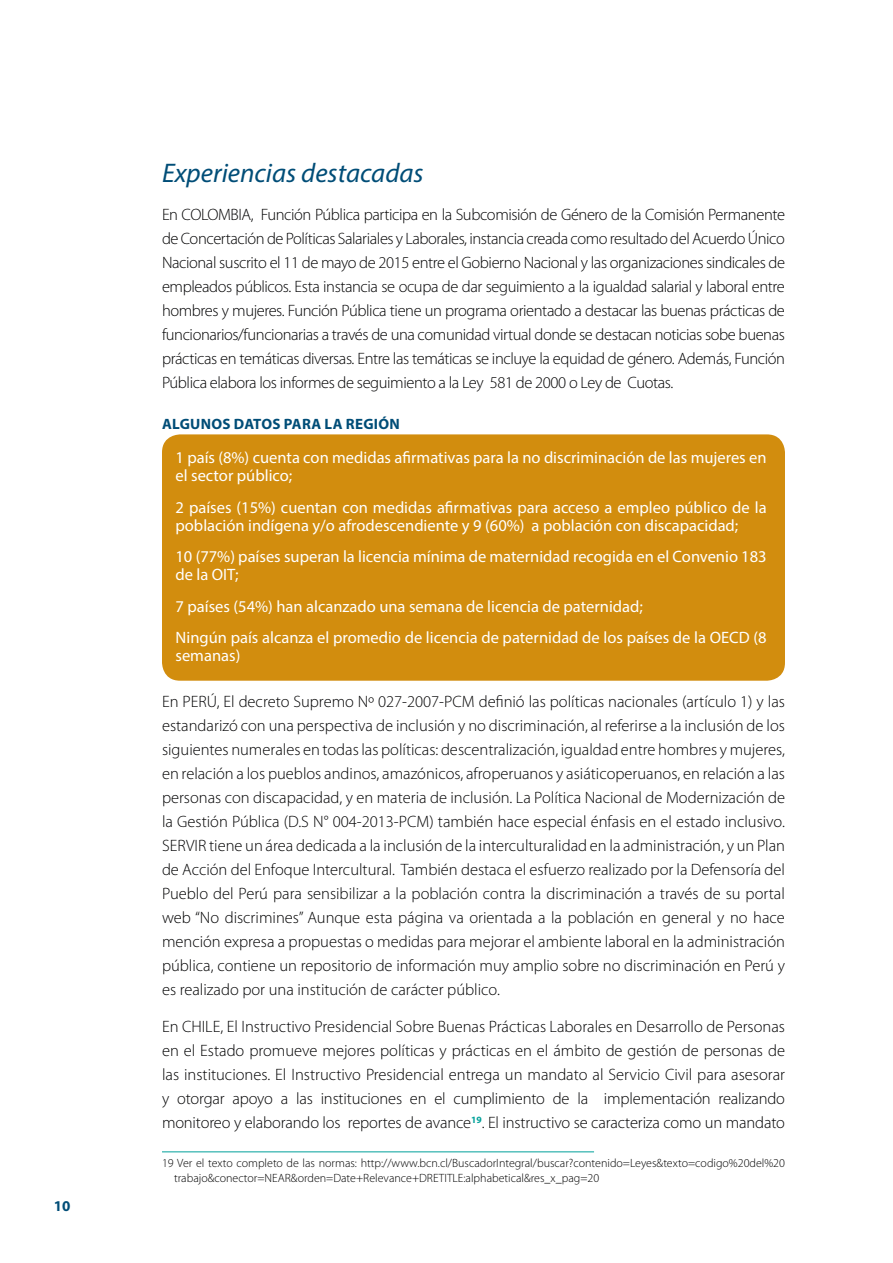
<style>
.page{position:relative;width:893px;height:1263px;background:#fff}
.page>*{position:absolute;margin:0;border:0;box-sizing:border-box;transform-origin:0 0}
.t1{font:italic 27px "Myriad Pro";color:#004d77}
.t2{font:300 16.5px/24px "Myriad Pro";letter-spacing:-.01em;color:#020203;text-align:justify}
.t3{font:16.5px/18px "Myriad Pro";color:#fff}
.t4{font:700 15px "Myriad Pro";letter-spacing:.02em;color:#004d77}
.t5{font:300 12px/15px "Myriad Pro";color:#000}
</style>
<div class="page">
<hr style="left:162px;top:1151px;width:432px;height:1px;background:#00a19a">
<div style="left:162px;top:434px;width:623px;height:247px;background:#d28d0e;border-radius:18px"></div>
<p class="t4" style="left:54px;top:1196px;width:18px">10</p>
<h1 class="t1" style="left:162px;top:157px;width:263px">Experiencias destacadas</h1>
<p class="t2" style="left:162px;top:203px;width:625px">En COLOMBIA, Función Pública participa en la Subcomisión de Género de la Comisión Permanente de Concertación de Políticas Salariales y Laborales, instancia creada como resultado del Acuerdo Único Nacional suscrito el 11 de mayo de 2015 entre el Gobierno Nacional y las organizaciones sindicales de empleados públicos. Esta instancia se ocupa de dar seguimiento a la igualdad salarial y laboral entre hombres y mujeres. Función Pública tiene un programa orientado a destacar las buenas prácticas de funcionarios/funcionarias a través de una comunidad virtual donde se destacan noticias sobe buenas prácticas en temáticas diversas. Entre las temáticas se incluye la equidad de género. Además, Función Pública elabora los informes de seguimiento a la Ley 581 de 2000 o Ley de Cuotas.</p>
<p class="t4" style="left:162px;top:414px;width:239px">ALGUNOS DATOS PARA LA REGIÓN</p>
<p class="t3" style="left:176px;top:449px;width:593px">1 país (8%) cuenta con medidas afirmativas para la no discriminación de las mujeres en el sector público;</p>
<p class="t3" style="left:176px;top:498px;width:593px">2 países (15%) cuentan con medidas afirmativas para acceso a empleo público de la población indígena y/o afrodescendiente y 9 (60%) a población con discapacidad;</p>
<p class="t3" style="left:176px;top:548px;width:593px">10 (77%) países superan la licencia mínima de maternidad recogida en el Convenio 183 de la OIT;</p>
<p class="t3" style="left:176px;top:590px;width:593px;line-height:31.5px">7 países (54%) han alcanzado una semana de licencia de paternidad;<br>Ningún país alcanza el promedio de licencia de paternidad de los países de la OECD (8</p>
<p class="t3" style="left:176px;top:647px;width:66px">semanas)</p>
<p class="t2" style="left:162px;top:689px;width:624px">En PERÚ, El decreto Supremo Nº 027-2007-PCM definió las políticas nacionales (artículo 1) y las estandarizó con una perspectiva de inclusión y no discriminación, al referirse a la inclusión de los siguientes numerales en todas las políticas: descentralización, igualdad entre hombres y mujeres, en relación a los pueblos andinos, amazónicos, afroperuanos y asiáticoperuanos, en relación a las personas con discapacidad, y en materia de inclusión. La Política Nacional de Modernización de la Gestión Pública (D.S N° 004-2013-PCM) también hace especial énfasis en el estado inclusivo.<br>SERVIR tiene un área dedicada a la inclusión de la interculturalidad en la administración, y un Plan de Acción del Enfoque Intercultural. También destaca el esfuerzo realizado por la Defensoría del Pueblo del Perú para sensibilizar a la población contra la discriminación a través de su portal web “No discrimines” Aunque esta página va orientada a la población en general y no hace mención expresa a propuestas o medidas para mejorar el ambiente laboral en la administración pública, contiene un repositorio de información muy amplio sobre no discriminación en Perú y es realizado por una institución de carácter público.</p>
<p class="t2" style="left:162px;top:1015px;width:624px">En CHILE, El Instructivo Presidencial Sobre Buenas Prácticas Laborales en Desarrollo de Personas en el Estado promueve mejores políticas y prácticas en el ámbito de gestión de personas de las instituciones. El Instructivo Presidencial entrega un mandato al Servicio Civil para asesorar y otorgar apoyo a las instituciones en el cumplimiento de la implementación realizando monitoreo y elaborando los reportes de avance<sup>19</sup>. El instructivo se caracteriza como un mandato</p>
<p class="t5" style="left:174px;top:1155px;width:612px;text-indent:-12px">19 Ver el texto completo de las normas: http://www.bcn.cl/BuscadorIntegral/buscar?contenido=Leyes&amp;texto=codigo%20del%20 trabajo&amp;conector=NEAR&amp;orden=Date+Relevance+DRETITLE:alphabetical&amp;res_x_pag=20</p>
</div>
